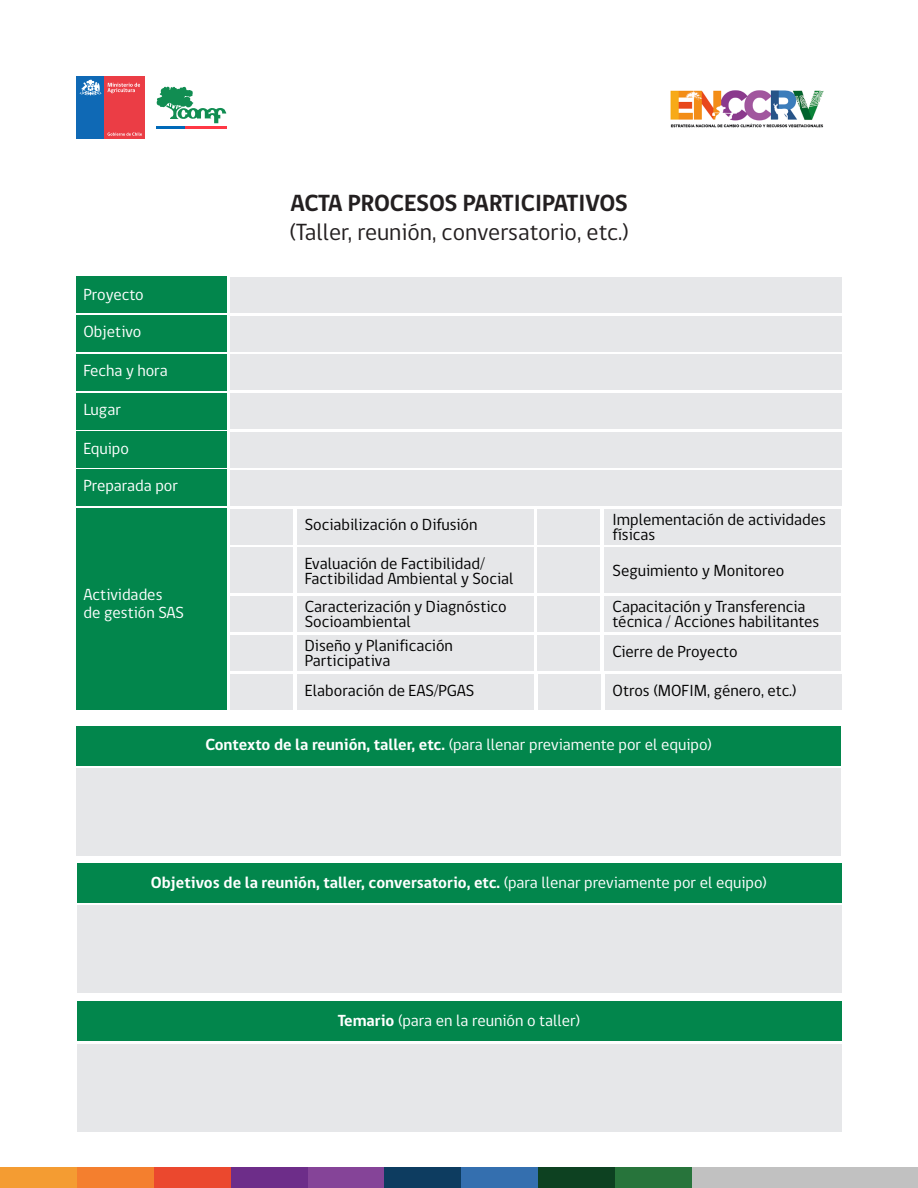
<style>
.page{position:relative;width:918px;height:1188px;background:#fff}
.page>*{position:absolute;margin:0;border:0;box-sizing:border-box;transform-origin:0 0}
.Titular_principal{font:24px "gob CL";color:#231f20}
.Titular_principal-2{font:700 24px "gob CL";letter-spacing:-.02em;color:#231f20}
.Titular_principal-3{font:16.5px/15px "gob CL";color:#000}
.Titular_principal-4{font:16.5px "gob CL";color:#fff}
.Titular_principal-5{font:700 16.5px "gob CL";color:#fff}
.s1{font-weight:700}
.s2{font-weight:400}
</style>
<div class="page">
<div style="left:77px;top:77px;width:28px;height:62px;background:#0f69b5"></div>
<div style="left:105px;top:77px;width:40px;height:62px;background:#eb3d45"></div>
<svg style="left:108px;top:133px;width:34px;height:3px"></svg>
<svg style="left:80px;top:80px;width:21px;height:15px"></svg>
<svg style="left:107px;top:83px;width:33px;height:10px"></svg>
<hr style="left:157px;top:126px;width:28px;height:3px;background:#0069b8">
<hr style="left:185px;top:126px;width:41px;height:3px;background:#ff3845">
<svg style="left:156px;top:86px;width:70px;height:37px"></svg>
<div style="left:0;top:1167px;width:77px;height:21px;background:#f49c32"></div>
<div style="left:154px;top:1167px;width:77px;height:21px;background:#eb482e"></div>
<div style="left:308px;top:1167px;width:76px;height:21px;background:#854498"></div>
<div style="left:461px;top:1167px;width:77px;height:21px;background:#346faf"></div>
<div style="left:692px;top:1167px;width:226px;height:21px;background:#c1c1c1"></div>
<div style="left:77px;top:1167px;width:77px;height:21px;background:#f47f2e"></div>
<div style="left:231px;top:1167px;width:77px;height:21px;background:#6d2d89"></div>
<div style="left:384px;top:1167px;width:77px;height:21px;background:#0d3c60"></div>
<div style="left:615px;top:1167px;width:77px;height:21px;background:#27743b"></div>
<div style="left:538px;top:1167px;width:77px;height:21px;background:#0d4121"></div>
<img style="left:670px;top:90px;width:154px;height:38px">
<div style="left:76px;top:277px;width:151px;height:36px;background:#02864c"></div>
<div style="left:76px;top:354px;width:151px;height:36px;background:#02864c"></div>
<div style="left:76px;top:470px;width:151px;height:36px;background:#02864c"></div>
<div style="left:76px;top:316px;width:151px;height:36px;background:#02864c"></div>
<div style="left:76px;top:393px;width:151px;height:36px;background:#02864c"></div>
<div style="left:76px;top:432px;width:151px;height:36px;background:#02864c"></div>
<div style="left:76px;top:509px;width:151px;height:201px;background:#02864c"></div>
<div style="left:230px;top:277px;width:611px;height:36px;background:#e6e7e9"></div>
<div style="left:230px;top:393px;width:611px;height:36px;background:#e6e7e9"></div>
<div style="left:230px;top:432px;width:611px;height:36px;background:#e6e7e9"></div>
<div style="left:230px;top:316px;width:611px;height:36px;background:#e6e7e9"></div>
<div style="left:230px;top:470px;width:611px;height:36px;background:#e6e7e9"></div>
<div style="left:230px;top:596px;width:62px;height:36px;background:#e6e7e9"></div>
<div style="left:538px;top:596px;width:62px;height:36px;background:#e6e7e9"></div>
<div style="left:297px;top:596px;width:237px;height:36px;background:#e6e7e9"></div>
<div style="left:605px;top:596px;width:236px;height:36px;background:#e6e7e9"></div>
<div style="left:230px;top:509px;width:62px;height:36px;background:#e6e7e9"></div>
<div style="left:538px;top:509px;width:62px;height:36px;background:#e6e7e9"></div>
<div style="left:297px;top:509px;width:237px;height:36px;background:#e6e7e9"></div>
<div style="left:605px;top:509px;width:236px;height:36px;background:#e6e7e9"></div>
<div style="left:230px;top:635px;width:62px;height:36px;background:#e6e7e9"></div>
<div style="left:538px;top:635px;width:62px;height:36px;background:#e6e7e9"></div>
<div style="left:297px;top:635px;width:237px;height:36px;background:#e6e7e9"></div>
<div style="left:605px;top:635px;width:236px;height:36px;background:#e6e7e9"></div>
<div style="left:230px;top:548px;width:62px;height:45px;background:#e6e7e9"></div>
<div style="left:538px;top:548px;width:62px;height:45px;background:#e6e7e9"></div>
<div style="left:297px;top:548px;width:237px;height:45px;background:#e6e7e9"></div>
<div style="left:605px;top:548px;width:236px;height:45px;background:#e6e7e9"></div>
<div style="left:230px;top:674px;width:62px;height:36px;background:#e6e7e9"></div>
<div style="left:538px;top:674px;width:62px;height:36px;background:#e6e7e9"></div>
<div style="left:297px;top:674px;width:237px;height:36px;background:#e6e7e9"></div>
<div style="left:605px;top:674px;width:236px;height:36px;background:#e6e7e9"></div>
<div style="left:230px;top:354px;width:611px;height:36px;background:#e6e7e9"></div>
<div style="left:76px;top:726px;width:765px;height:39px;background:#02864c"></div>
<div style="left:77px;top:863px;width:765px;height:40px;background:#02864c"></div>
<div style="left:77px;top:1002px;width:765px;height:39px;background:#02864c"></div>
<div style="left:76px;top:768px;width:765px;height:88px;background:#e6e7e9"></div>
<div style="left:77px;top:906px;width:764px;height:87px;background:#e6e7e9"></div>
<div style="left:77px;top:1044px;width:765px;height:88px;background:#e6e7e9"></div>
<p class="Titular_principal-4" style="left:84px;top:284px;width:62px">Proyecto</p>
<p class="Titular_principal-4" style="left:84px;top:321px;width:60px">Objetivo</p>
<p class="Titular_principal-4" style="left:84px;top:359px;width:86px">Fecha y hora</p>
<p class="Titular_principal-4" style="left:84px;top:398px;width:39px">Lugar</p>
<p class="Titular_principal-4" style="left:83px;top:437px;width:47px">Equipo</p>
<p class="Titular_principal-4" style="left:83px;top:475px;width:96px">Preparada por</p>
<p class="Titular_principal-4" style="left:83px;top:583px;width:81px">Actividades</p>
<p class="Titular_principal-4" style="left:83px;top:601px;width:102px">de gestión SAS</p>
<p class="Titular_principal-2" style="left:290px;top:187px;width:339px">ACTA PROCESOS PARTICIPATIVOS</p>
<p class="Titular_principal" style="left:289px;top:215px;width:341px">(Taller, reunión, conversatorio, etc.)</p>
<p class="Titular_principal-3" style="left:305px;top:518px;width:174px">Sociabilización o Difusión</p>
<p class="Titular_principal-3" style="left:613px;top:512px;width:215px">Implementación de actividades físicas</p>
<p class="Titular_principal-3" style="left:305px;top:557px;width:210px">Evaluación de Factibilidad/<br>Factibilidad Ambiental y Social</p>
<p class="Titular_principal-3" style="left:613px;top:563px;width:173px">Seguimiento y Monitoreo</p>
<p class="Titular_principal-3" style="left:305px;top:599px;width:203px">Caracterización y Diagnóstico<br>Socioambiental</p>
<p class="Titular_principal-3" style="left:613px;top:599px;width:208px">Capacitación y Transferencia técnica / Acciones habilitantes</p>
<p class="Titular_principal-3" style="left:305px;top:638px;width:150px">Diseño y Planificación<br>Participativa</p>
<p class="Titular_principal-3" style="left:613px;top:645px;width:126px">Cierre de Proyecto</p>
<p class="Titular_principal-3" style="left:305px;top:684px;width:171px">Elaboración de EAS/PGAS</p>
<p class="Titular_principal-3" style="left:613px;top:684px;width:186px">Otros (MOFIM, género, etc.)</p>
<p class="Titular_principal-4" style="left:205px;top:733px;width:508px"><span class="s1">Contexto de la reunión, taller, etc.</span> (para llenar previamente por el equipo)</p>
<p class="Titular_principal-5" style="left:151px;top:871px;width:618px">Objetivos de la reunión, taller, conversatorio, etc. <span class="s2">(para llenar previamente por el equipo)</span></p>
<p class="Titular_principal-4" style="left:338px;top:1009px;width:244px"><span class="s1">Temario</span> (para en la reunión o taller)</p>
</div>
